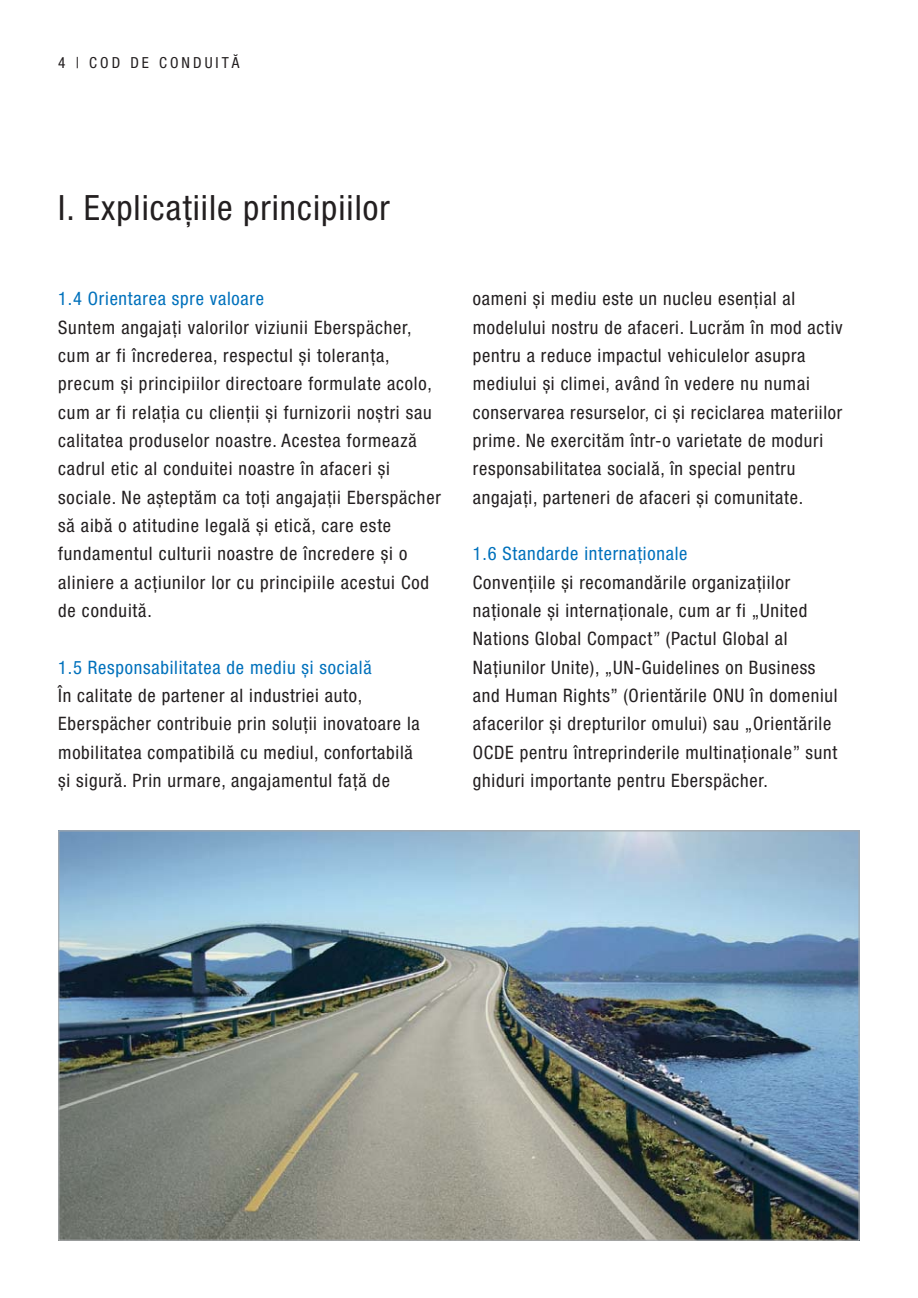
<style>
.page{position:relative;width:918px;height:1298px;background:#fff}
.page>*{position:absolute;margin:0;border:0;box-sizing:border-box;transform-origin:0 0}
.t1{font:condensed 34.8px "Helvetica Neue LTW1 G";letter-spacing:.03em;color:#231f20}
.t2{font:condensed 18.6px/28.4px "Helvetica Neue LTW1 G";letter-spacing:.04em;color:#231f20}
.t3{font:condensed 18.6px "Helvetica Neue LTW1 G";letter-spacing:.04em;color:#0071bc}
.t4{font:condensed 15.2px "Helvetica Neue LTW1 G";letter-spacing:.2em;color:#231f20}
</style>
<div class="page">
<img style="left:60px;top:832px;width:798px;height:407px">
<p class="t4" style="left:58px;top:57px;width:183px">4 | COD DE CONDUITĂ</p>
<h1 class="t1" style="left:58px;top:195px;width:333px">I. Explicațiile principiilor</h1>
<p class="t3" style="left:58px;top:292px;width:207px">1.4 Orientarea spre valoare</p>
<p class="t2" style="left:58px;top:314px;width:384px">Suntem angajați valorilor viziunii Eberspächer, cum ar fi încrederea, respectul și toleranța, precum și principiilor directoare formulate acolo, cum ar fi relația cu clienții și furnizorii noștri sau calitatea produselor noastre. Acestea formează cadrul etic al conduitei noastre în afaceri și sociale. Ne așteptăm ca toți angajații Eberspächer să aibă o atitudine legală și etică, care este fundamentul culturii noastre de încredere și o aliniere a acțiunilor lor cu principiile acestui Cod de conduită.</p>
<p class="t3" style="left:58px;top:660px;width:315px">1.5 Responsabilitatea de mediu și socială</p>
<p class="t2" style="left:58px;top:683px;width:363px">În calitate de partener al industriei auto, Eberspächer contribuie prin soluții inovatoare la mobilitatea compatibilă cu mediul, confortabilă și sigură. Prin urmare, angajamentul față de</p>
<p class="t2" style="left:473px;top:286px;width:371px">oameni și mediu este un nucleu esențial al modelului nostru de afaceri. Lucrăm în mod activ pentru a reduce impactul vehiculelor asupra mediului și climei, având în vedere nu numai conservarea resurselor, ci și reciclarea materiilor prime. Ne exercităm într-o varietate de moduri responsabilitatea socială, în special pentru angajați, parteneri de afaceri și comunitate.</p>
<p class="t3" style="left:473px;top:547px;width:216px">1.6 Standarde internaționale</p>
<p class="t2" style="left:473px;top:569px;width:366px">Convențiile și recomandările organizațiilor naționale și internaționale, cum ar fi „United Nations Global Compact” (Pactul Global al Națiunilor Unite), „UN-Guidelines on Business and Human Rights” (Orientările ONU în domeniul afacerilor și drepturilor omului) sau „Orientările OCDE pentru întreprinderile multinaționale” sunt ghiduri importante pentru Eberspächer.</p>
</div>
